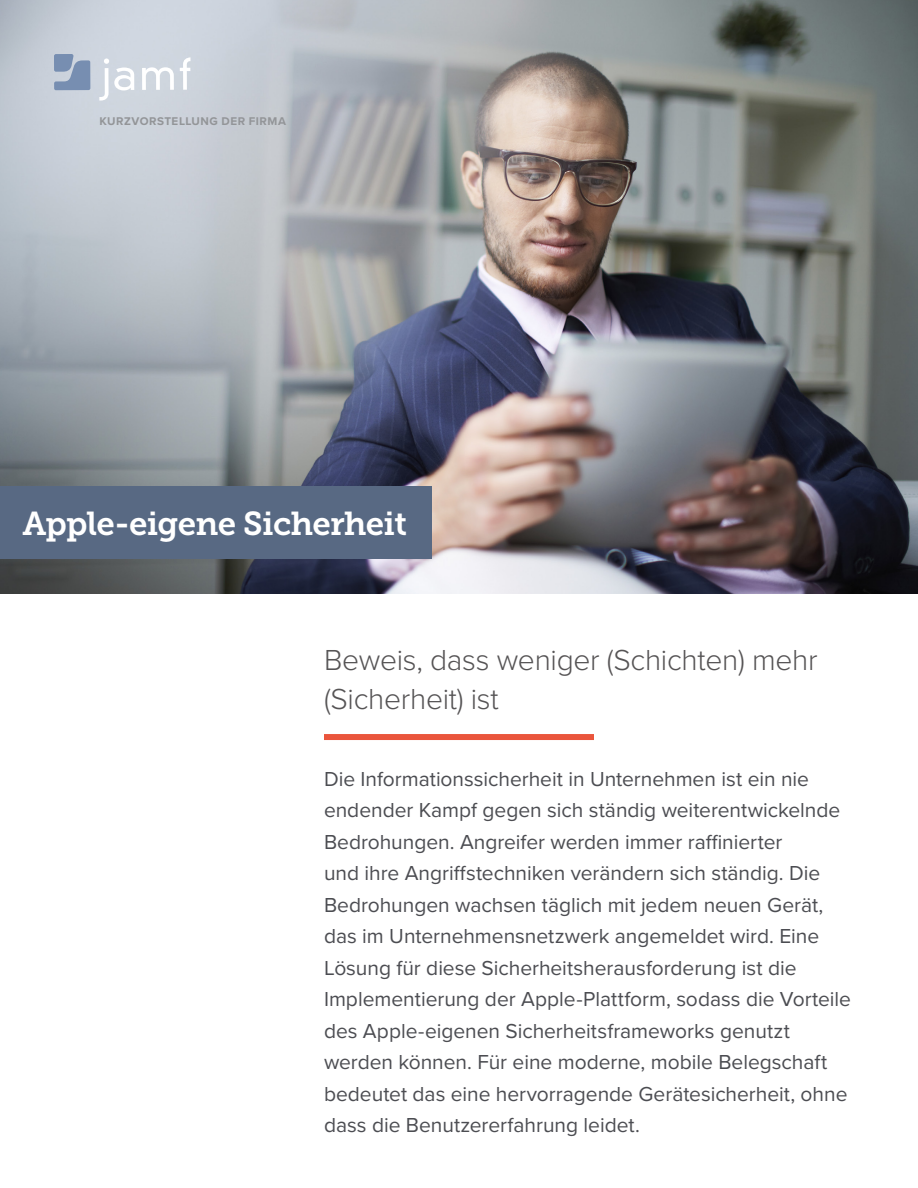
<style>
.page{position:relative;width:918px;height:1188px;background:#fff}
.page>*{position:absolute;margin:0;border:0;box-sizing:border-box;transform-origin:0 0}
.HEADLINE{font:33px "Museo Slab 700";letter-spacing:-.02em;color:#fff}
.First_HEADLINE{font:300 30px/39px "Proxima Nova";letter-spacing:-.01em;color:#565455}
.Intro{font:21px/31.5px "Proxima Nova";color:#4c4d52}
.t1{font:700 11.55px "Proxima Nova";letter-spacing:.045em;color:#939598}
</style>
<div class="page">
<img style="left:0;top:0;width:918px;height:594px">
<svg style="left:142px;top:67px;width:32px;height:23px"></svg>
<svg style="left:180px;top:57px;width:11px;height:33px"></svg>
<svg style="left:54px;top:54px;width:36px;height:36px"></svg>
<svg style="left:99px;top:58px;width:35px;height:43px"></svg>
<div style="left:0;top:486px;width:432px;height:72px;background:#586983"></div>
<div style="left:324px;top:734px;width:270px;height:6px;background:#ea553c"></div>
<p class="t1" style="left:99px;top:113px;width:188px">KURZVORSTELLUNG DER FIRMA</p>
<p class="HEADLINE" style="left:22px;top:505px;width:386px">Apple-eigene Sicherheit</p>
<p class="First_HEADLINE" style="left:324px;top:639px;width:495px">Beweis, dass weniger (Schichten) mehr (Sicherheit) ist</p>
<p class="Intro" style="left:324px;top:762px;width:529px">Die Informationssicherheit in Unternehmen ist ein nie endender Kampf gegen sich ständig weiterentwickelnde Bedrohungen. Angreifer werden immer raffinierter<br>und ihre Angriffstechniken verändern sich ständig. Die Bedrohungen wachsen täglich mit jedem neuen Gerät, das im Unternehmensnetzwerk angemeldet wird. Eine Lösung für diese Sicherheitsherausforderung ist die Implementierung der Apple-Plattform, sodass die Vorteile des Apple-eigenen Sicherheitsframeworks genutzt werden können. Für eine moderne, mobile Belegschaft bedeutet das eine hervorragende Gerätesicherheit, ohne dass die Benutzererfahrung leidet.</p>
</div>
